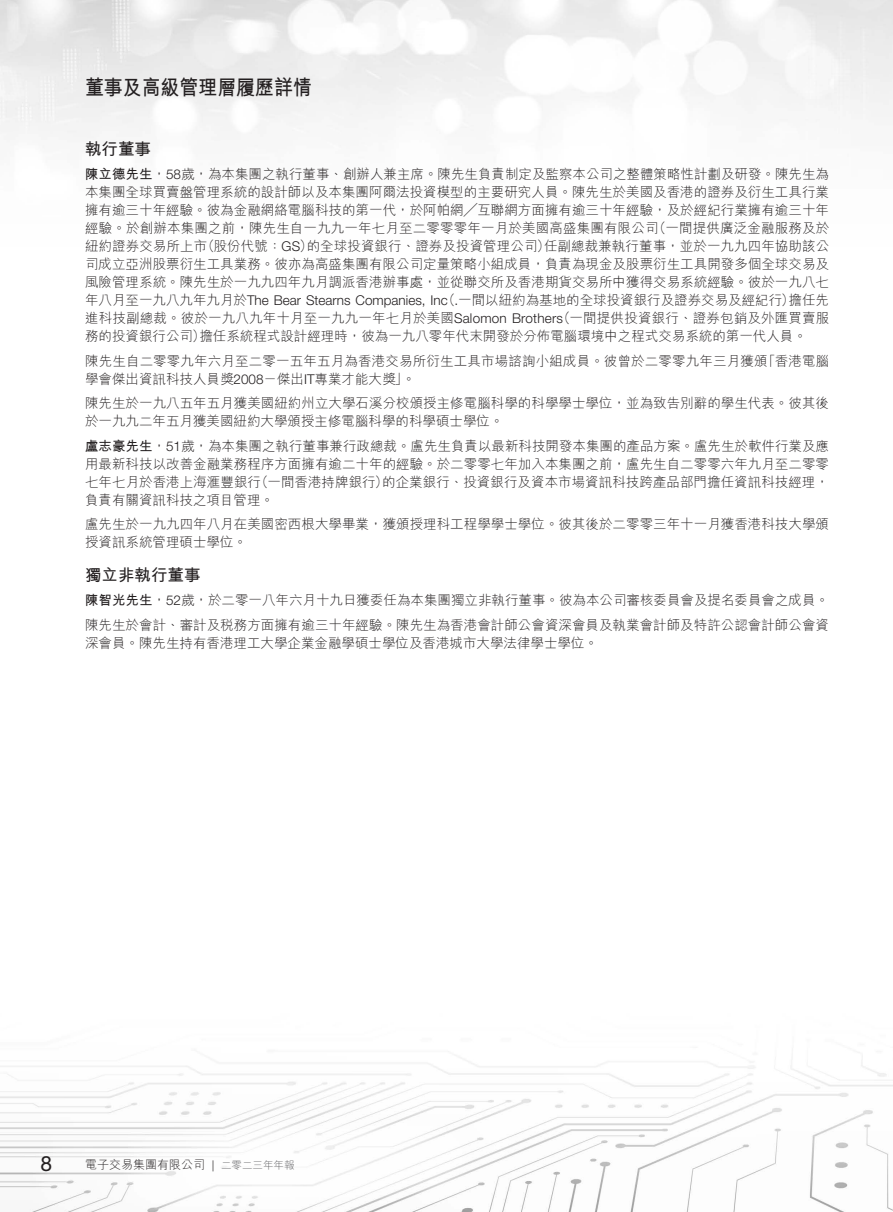
<style>
.page{position:relative;width:893px;height:1212px;background:#fff}
.page>*{position:absolute;margin:0;border:0;box-sizing:border-box;transform-origin:0 0}
.t1{font:700 21px "M Hei HK";color:#231f20;scale:.9 1}
.t2{font:21px "Helvetica Neue LT Std";color:#231f20}
.t3{font:700 16.5px "M Hei HK";color:#231f20}
.t4{font:300 13.5px/18px "M Hei HK";color:#231f20}
.t5{font:300 12px "M Hei HK";color:#231f20}
.s1{font-weight:700}
.s2{font-family:"Helvetica Neue LT Std"}
.s3{font-size:10.5px;color:#636366}
</style>
<div class="page">
<img style="left:0;top:0;width:893px;height:1212px">
<h1 class="t1" style="left:85px;top:72px;width:254px">董事及高級管理層履歷詳情</h1>
<p class="t3" style="left:85px;top:137px;width:67px">執行董事</p>
<p class="t4" style="left:85px;top:165px;width:746px;text-align:justify"><span class="s1">陳立德先生</span>，<span class="s2">58</span>歲，為本集團之執行董事、創辦人兼主席。陳先生負責制定及監察本公司之整體策略性計劃及研發。陳先生為本集團全球買賣盤管理系統的設計師以及本集團阿爾法投資模型的主要研究人員。陳先生於美國及香港的證券及衍生工具行業擁有逾三十年經驗。彼為金融網絡電腦科技的第一代，於阿帕網╱互聯網方面擁有逾三十年經驗，及於經紀行業擁有逾三十年經驗。於創辦本集團之前，陳先生自一九九一年七月至二零零零年一月於美國高盛集團有限公司（一間提供廣泛金融服務及於紐約證券交易所上市（股份代號：<span class="s2">GS</span>）的全球投資銀行、證券及投資管理公司）任副總裁兼執行董事，並於一九九四年協助該公司成立亞洲股票衍生工具業務。彼亦為高盛集團有限公司定量策略小組成員，負責為現金及股票衍生工具開發多個全球交易及風險管理系統。陳先生於一九九四年九月調派香港辦事處，並從聯交所及香港期貨交易所中獲得交易系統經驗。彼於一九八七年八月至一九八九年九月於<span class="s2">The Bear Stearns Companies, Inc</span>（<span class="s2">.</span>一間以紐約為基地的全球投資銀行及證券交易及經紀行）擔任先進科技副總裁。彼於一九八九年十月至一九九一年七月於美國<span class="s2">Salomon Brothers</span>（一間提供投資銀行、證券包銷及外匯買賣服務的投資銀行公司）擔任系統程式設計經理時，彼為一九八零年代末開發於分佈電腦環境中之程式交易系統的第一代人員。</p>
<p class="t4" style="left:85px;top:351px;width:746px">陳先生自二零零九年六月至二零一五年五月為香港交易所衍生工具市場諮詢小組成員。彼曾於二零零九年三月獲頒「香港電腦學會傑出資訊科技人員獎<span class="s2">2008</span>－傑出<span class="s2">IT</span>專業才能大獎」。</p>
<p class="t4" style="left:85px;top:394px;width:745px">陳先生於一九八五年五月獲美國紐約州立大學石溪分校頒授主修電腦科學的科學學士學位，並為致告別辭的學生代表。彼其後於一九九二年五月獲美國紐約大學頒授主修電腦科學的科學碩士學位。</p>
<p class="t4" style="left:85px;top:436px;width:746px;text-align:justify"><span class="s1">盧志豪先生</span>，<span class="s2">51</span>歲，為本集團之執行董事兼行政總裁。盧先生負責以最新科技開發本集團的產品方案。盧先生於軟件行業及應用最新科技以改善金融業務程序方面擁有逾二十年的經驗。於二零零七年加入本集團之前，盧先生自二零零六年九月至二零零七年七月於香港上海滙豐銀行（一間香港持牌銀行）的企業銀行、投資銀行及資本市場資訊科技跨產品部門擔任資訊科技經理，負責有關資訊科技之項目管理。</p>
<p class="t4" style="left:85px;top:514px;width:745px">盧先生於一九九四年八月在美國密西根大學畢業，獲頒授理科工程學學士學位。彼其後於二零零三年十一月獲香港科技大學頒授資訊系統管理碩士學位。</p>
<p class="t3" style="left:85px;top:563px;width:117px">獨立非執行董事</p>
<p class="t4" style="left:85px;top:587px;width:746px;line-height:24.5px"><span class="s1">陳智光先生</span>，<span class="s2">52</span>歲，於二零一八年六月十九日獲委任為本集團獨立非執行董事。彼為本公司審核委員會及提名委員會之成員。陳先生於會計、審計及稅務方面擁有逾三十年經驗。陳先生為香港會計師公會資深會員及執業會計師及特許公認會計師公會資</p>
<p class="t4" style="left:85px;top:633px;width:514px">深會員。陳先生持有香港理工大學企業金融學碩士學位及香港城市大學法律學士學位。</p>
<h1 class="t2" style="left:40px;top:1151px;width:13px">8</h1>
<p class="t5" style="left:85px;top:1156px;width:211px">電子交易集團有限公司 | <span class="s3">二零二三年年報</span></p>
</div>
